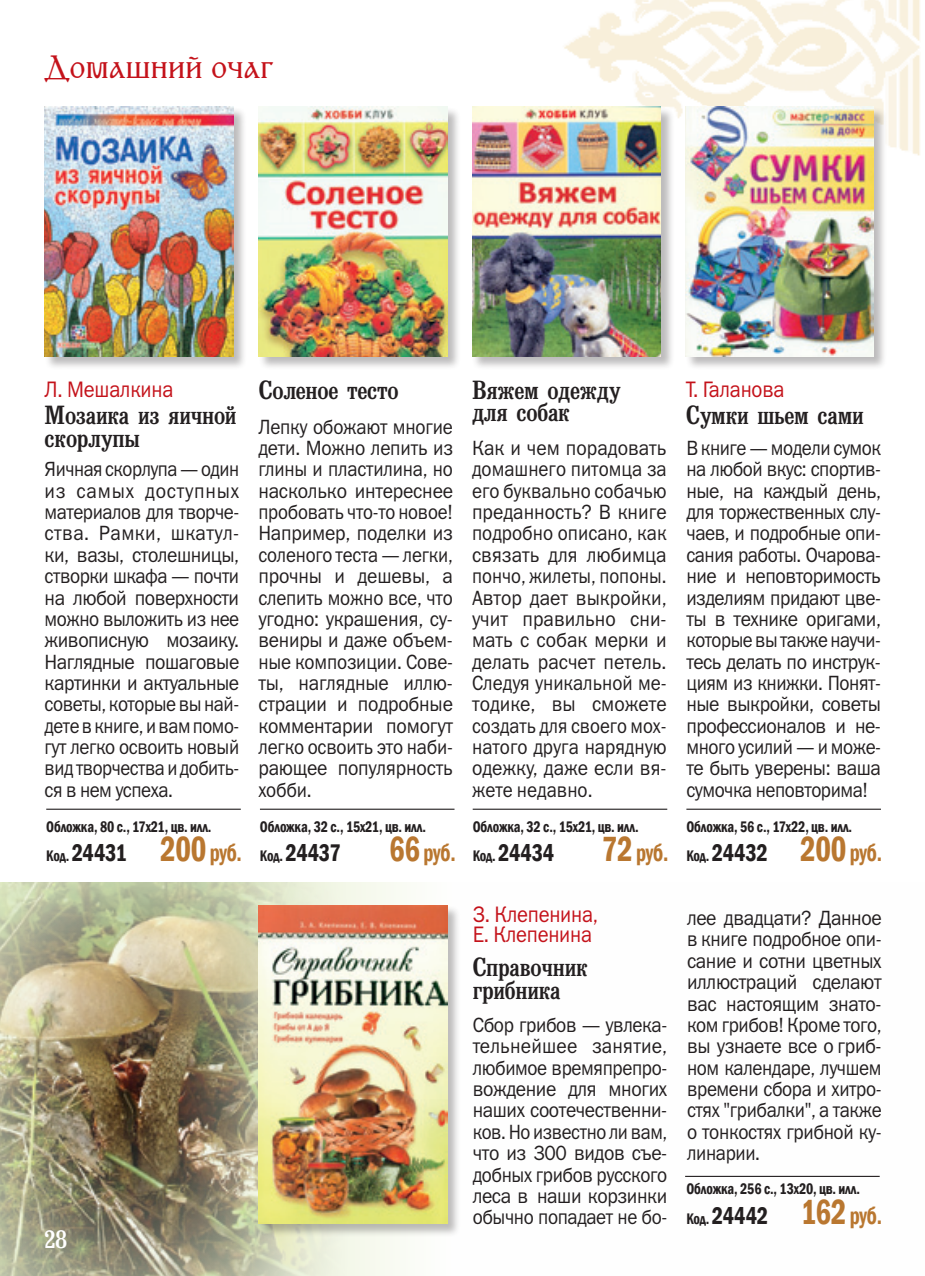
<style>
.page{position:relative;width:925px;height:1276px;background:#fff}
.page>*{position:absolute;margin:0;border:0;box-sizing:border-box;transform-origin:0 0}
.t1{font:33.75px "Zlatnik";letter-spacing:-.01em;color:#c4121a}
.Название_книги{font:25.88px/22.5px "Bruskovaya C";letter-spacing:-.01em;color:#231f20}
.t2{font:600 condensed 24.75px "Franklin Gothic";letter-spacing:-.01em;color:#231f20;scale:.9 1}
.t3{font:600 condensed 24.75px "Franklin Gothic";letter-spacing:-.015em;color:#b97730;scale:.85 1}
.t4{font:24.75px "Bruskovaya C";color:#fff}
.Автор{font:22.5px/20.2px "Franklin Gothic Book C";letter-spacing:-.01em;color:#c4121a;scale:.9 1}
.Аннотация_текст{font:20.7px/21.4px "Franklin Gothic Book C";letter-spacing:-.02em;color:#231f20;text-align:justify;scale:.9 1}
.Аннотация_текст-2{font:20.7px/21.4px "Franklin Gothic Book C";letter-spacing:-.02em;color:#231f20;text-align:justify;scale:.93 1}
.Аннотация_текст-3{font:20.7px/21.4px "Franklin Gothic Book C";letter-spacing:-.02em;color:#231f20;text-align:justify;scale:.89 1}
.Аннотация_текст-4{font:20.7px/21.4px "Franklin Gothic Book C";letter-spacing:-.02em;color:#231f20;text-align:justify;scale:.91 1}
.t5{font:600 condensed 15.75px "Franklin Gothic";letter-spacing:-.01em;color:#231f20;scale:.9 1}
.s1{font-size:15.75px}
.s2{font-size:36px;color:#b97730}
.s3{color:#b97730}
.s4{font-size:36px}
</style>
<div class="page">
<img style="left:0;top:882px;width:349px;height:394px">
<img style="left:561px;top:0;width:359px;height:156px">
<div style="left:44px;top:107px;width:203px;height:263px;background:#231f20;opacity:.3"></div>
<img style="left:45px;top:107px;width:189px;height:249px">
<div style="left:258px;top:107px;width:203px;height:263px;background:#231f20;opacity:.3"></div>
<img style="left:258px;top:107px;width:189px;height:249px">
<div style="left:472px;top:107px;width:202px;height:263px;background:#231f20;opacity:.3"></div>
<img style="left:472px;top:107px;width:189px;height:249px">
<div style="left:258px;top:904px;width:203px;height:333px;background:#231f20;opacity:.3"></div>
<img style="left:258px;top:905px;width:189px;height:318px">
<div style="left:685px;top:107px;width:202px;height:263px;background:#231f20;opacity:.3"></div>
<img style="left:686px;top:107px;width:188px;height:249px">
<hr style="left:260px;top:808px;width:194px;height:2px;background:#231f20">
<hr style="left:473px;top:808px;width:194px;height:2px;background:#231f20">
<hr style="left:685px;top:1175px;width:195px;height:2px;background:#231f20">
<hr style="left:686px;top:808px;width:195px;height:2px;background:#231f20">
<hr style="left:46px;top:808px;width:195px;height:2px;background:#231f20">
<p class="t1" style="left:44px;top:46px;width:231px">Домашний очаг</p>
<p class="Название_книги" style="left:259px;top:379px;width:141px">Соленое тесто</p>
<p class="Название_книги" style="left:472px;top:379px;width:150px">Вяжем одежду для собак</p>
<p class="Автор" style="left:45px;top:378px;width:145px">Л. Мешалкина</p>
<p class="Автор" style="left:686px;top:378px;width:111px">Т. Галанова</p>
<p class="Название_книги" style="left:686px;top:404px;width:179px">Сумки шьем сами</p>
<p class="Название_книги" style="left:45px;top:404px;width:193px">Мозаика из яичной скорлупы</p>
<p class="Аннотация_текст" style="left:258px;top:415px;width:218px">Лепку обожают многие дети. Можно лепить из глины и пластилина, но насколько интереснее пробовать что-то новое!<br>Например, поделки из соленого теста — легки, прочны и дешевы, а слепить можно все, что угодно: украшения, су&shy;вениры и даже объем&shy;ные композиции. Сове&shy;ты, наглядные иллю&shy;страции и подробные комментарии помогут легко освоить это наби&shy;рающее популярность хобби.</p>
<p class="Аннотация_текст-2" style="left:472px;top:437px;width:211px">Как и чем порадовать домашнего питомца за его буквально собачью преданность? В книге подробно описано, как связать для любимца пончо, жилеты, попоны.<br>Автор дает выкройки, учит правильно сни&shy;мать с собак мерки и делать расчет петель.<br>Следуя уникальной ме&shy;тодике, вы сможете создать для своего мох&shy;натого друга нарядную одежку, даже если вя&shy;жете недавно.</p>
<p class="Аннотация_текст" style="left:686px;top:437px;width:218px">В книге — модели сумок на любой вкус: спортив&shy;ные, на каждый день, для торжественных слу&shy;чаев, и подробные опи&shy;сания работы. Очарова&shy;ние и неповторимость изделиям придают цве&shy;ты в технике оригами, которые вы также научи&shy;тесь делать по инструк&shy;циям из книжки. Понят&shy;ные выкройки, советы профессионалов и не&shy;много усилий — и може&shy;те быть уверены: ваша сумочка неповторима!</p>
<p class="Аннотация_текст-3" style="left:45px;top:458px;width:220px">Яичная скорлупа — один из самых доступных материалов для творче&shy;ства. Рамки, шкатул&shy;ки, вазы, столешницы, створки шкафа — почти на любой поверхности можно выложить из нее живописную мозаику.<br>Наглядные пошаговые картинки и актуальные советы, которые вы най&shy;дете в книге, и вам помо&shy;гут легко освоить новый вид творчества и добить&shy;ся в нем успеха.</p>
<p class="t5" style="left:46px;top:816px;width:185px">Обложка, 80 с., 17х21, цв. илл.</p>
<p class="t2" style="left:46px;top:836px;width:219px"><span class="s1">Код.</span> 24431 <span class="s2">200</span> <span class="s3">руб.</span></p>
<p class="t4" style="left:44px;top:1226px;width:25px">28</p>
<p class="t5" style="left:260px;top:816px;width:186px">Обложка, 32 с., 15х21, цв. илл.</p>
<p class="t2" style="left:260px;top:836px;width:92px"><span class="s1">Код.</span> 24437</p>
<p class="t3" style="left:389px;top:836px;width:80px"><span class="s4">66</span> руб.</p>
<p class="t5" style="left:473px;top:816px;width:186px">Обложка, 32 с., 15х21, цв. илл.</p>
<p class="t2" style="left:473px;top:836px;width:92px"><span class="s1">Код.</span> 24434</p>
<p class="t3" style="left:602px;top:836px;width:80px"><span class="s4">72</span> руб.</p>
<p class="Автор" style="left:473px;top:904px;width:141px">З. Клепенина,<br>Е. Клепенина</p>
<p class="Название_книги" style="left:473px;top:956px;width:117px">Справочник грибника</p>
<p class="Аннотация_текст-4" style="left:473px;top:1014px;width:215px">Сбор грибов — увлека&shy;тельнейшее занятие, любимое времяпрепро&shy;вождение для многих наших соотечественни&shy;ков. Но известно ли вам, что из 300 видов съе&shy;добных грибов русского леса в наши корзинки обычно попадает не бо-</p>
<p class="t5" style="left:686px;top:816px;width:186px">Обложка, 56 с., 17х22, цв. илл.</p>
<p class="t2" style="left:686px;top:836px;width:219px"><span class="s1">Код.</span> 24432 <span class="s2">200</span> <span class="s3">руб.</span></p>
<p class="Аннотация_текст-2" style="left:687px;top:907px;width:211px">лее двадцати? Данное в книге подробное опи&shy;сание и сотни цветных иллюстраций сделают вас настоящим знато&shy;ком грибов! Кроме того, вы узнаете все о гриб&shy;ном календаре, лучшем времени сбора и хитро&shy;стях "грибалки", а также о тонкостях грибной ку&shy;линарии.</p>
<p class="t5" style="left:686px;top:1178px;width:194px">Обложка, 256 с., 13х20, цв. илл.</p>
<p class="t2" style="left:686px;top:1198px;width:219px"><span class="s1">Код.</span> 24442 <span class="s2">162</span> <span class="s3">руб.</span></p>
</div>
